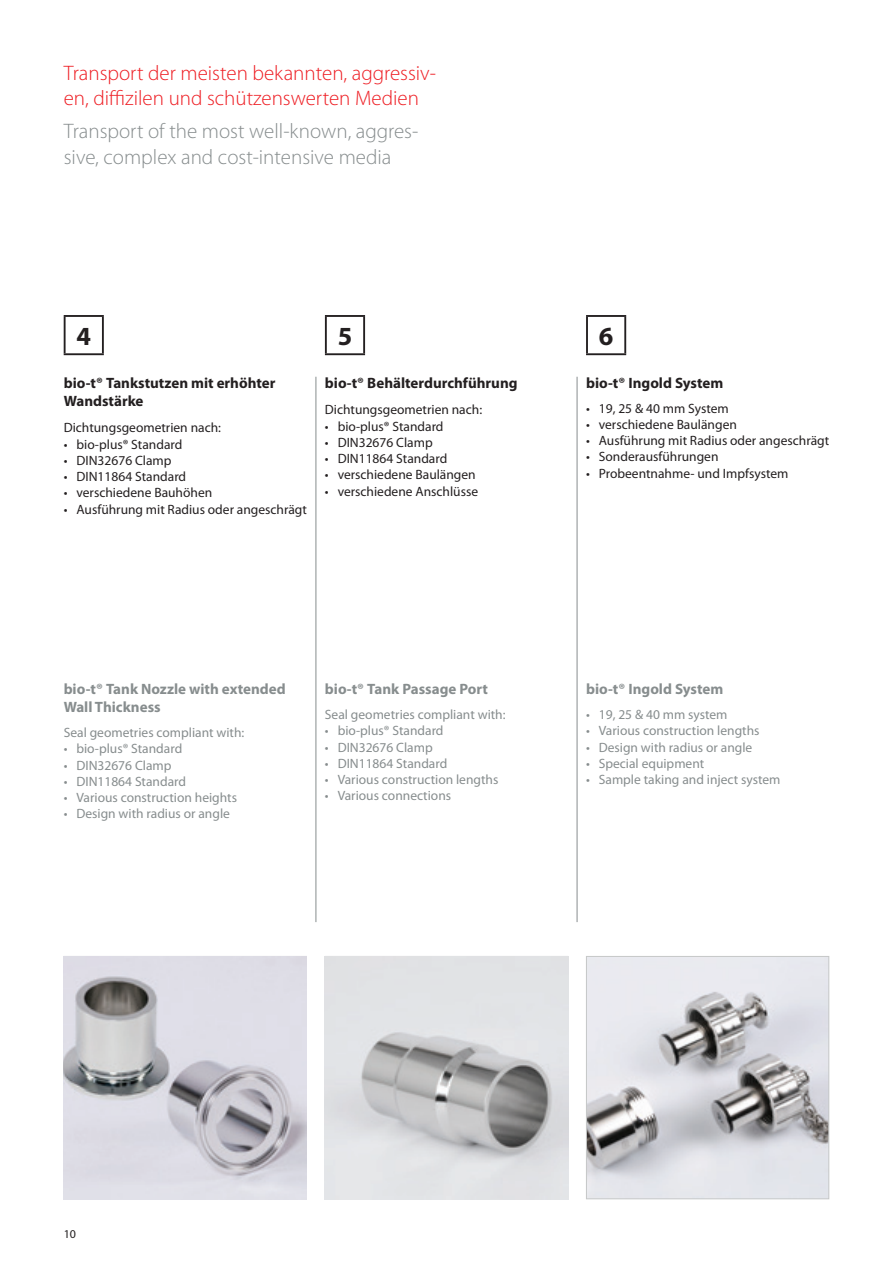
<style>
.page{position:relative;width:893px;height:1263px;background:#fff}
.page>*{position:absolute;margin:0;border:0;box-sizing:border-box;transform-origin:0 0}
.t1{font:700 26.25px "Myriad Pro";color:#231f20}
.reiner_fliesstext{font:300 21px/25.2px "Myriad Pro";color:#ee1d23}
.reiner_fliesstext-2{font:300 21px/25.2px "Myriad Pro";color:#878d8e}
.Texttitel{font:700 15px/18px "Myriad Pro";color:#231f20}
.Texttitel-2{font:700 15px/18px "Myriad Pro";color:#878d8e}
.Texttitel-3{font:13.5px "Myriad Pro";color:#231f20}
.aufzählungen{font:13.5px "Myriad Pro";color:#878d8e}
.t2{font:12px "Myriad Pro";color:#231f20}
</style>
<div class="page">
<hr style="left:64px;top:315px;width:40px;height:2px;background:#231f20">
<hr style="left:64px;top:317px;width:2px;height:36px;background:#231f20">
<hr style="left:102px;top:317px;width:2px;height:36px;background:#231f20">
<hr style="left:64px;top:353px;width:40px;height:2px;background:#231f20">
<hr style="left:316px;top:377px;width:1px;height:545px;background:#878d8e">
<hr style="left:577px;top:377px;width:1px;height:545px;background:#878d8e">
<img style="left:588px;top:958px;width:239px;height:239px">
<div style="left:586px;top:956px;width:243px;height:243px;border:1px solid #c6c8c8"></div>
<hr style="left:325px;top:315px;width:40px;height:2px;background:#231f20">
<hr style="left:325px;top:317px;width:2px;height:36px;background:#231f20">
<hr style="left:363px;top:317px;width:2px;height:36px;background:#231f20">
<hr style="left:325px;top:353px;width:40px;height:2px;background:#231f20">
<hr style="left:586px;top:315px;width:40px;height:2px;background:#231f20">
<hr style="left:586px;top:317px;width:2px;height:36px;background:#231f20">
<hr style="left:624px;top:317px;width:2px;height:36px;background:#231f20">
<hr style="left:586px;top:353px;width:40px;height:2px;background:#231f20">
<img style="left:64px;top:956px;width:243px;height:243px">
<svg style="left:325px;top:956px;width:243px;height:243px;background:#d0d1d3"></svg>
<p class="reiner_fliesstext" style="left:64px;top:60px;width:374px">Transport der meisten bekannten, aggressiv&shy;en, diffizilen und schützenswerten Medien</p>
<p class="reiner_fliesstext-2" style="left:64px;top:119px;width:356px">Transport of the most well-known, aggres&shy;sive, complex and cost-intensive media</p>
<p class="t1" style="left:76px;top:319px;width:16px">4</p>
<p class="Texttitel" style="left:64px;top:373px;width:213px">bio-t® Tankstutzen mit erhöhter<br>Wandstärke</p>
<p class="Texttitel-3" style="left:64px;top:420px;width:159px">Dichtungsgeometrien nach:</p>
<p class="Texttitel-3" style="left:64px;top:436px;width:120px">• bio-plus® Standard</p>
<p class="Texttitel-3" style="left:64px;top:452px;width:109px">• DIN32676 Clamp</p>
<p class="Texttitel-3" style="left:64px;top:468px;width:124px">• DIN11864 Standard</p>
<p class="Texttitel-3" style="left:64px;top:484px;width:150px">• verschiedene Bauhöhen</p>
<p class="Texttitel-3" style="left:64px;top:501px;width:245px">• Ausführung mit Radius oder angeschrägt</p>
<p class="t1" style="left:338px;top:319px;width:16px">5</p>
<p class="Texttitel" style="left:325px;top:373px;width:194px">bio-t® Behälterdurchführung</p>
<p class="Texttitel-3" style="left:325px;top:402px;width:159px">Dichtungsgeometrien nach:</p>
<p class="Texttitel-3" style="left:325px;top:418px;width:120px">• bio-plus® Standard</p>
<p class="Texttitel-3" style="left:325px;top:434px;width:109px">• DIN32676 Clamp</p>
<p class="Texttitel-3" style="left:325px;top:450px;width:124px">• DIN11864 Standard</p>
<p class="Texttitel-3" style="left:325px;top:466px;width:152px">• verschiedene Baulängen</p>
<p class="Texttitel-3" style="left:325px;top:483px;width:155px">• verschiedene Anschlüsse</p>
<p class="Texttitel-2" style="left:64px;top:680px;width:223px">bio-t® Tank Nozzle with extended<br>Wall Thickness</p>
<p class="aufzählungen" style="left:64px;top:724px;width:182px">Seal geometries compliant with:</p>
<p class="aufzählungen" style="left:64px;top:740px;width:120px">• bio-plus® Standard</p>
<p class="aufzählungen" style="left:64px;top:757px;width:109px">• DIN32676 Clamp</p>
<p class="aufzählungen" style="left:64px;top:773px;width:124px">• DIN11864 Standard</p>
<p class="aufzählungen" style="left:64px;top:789px;width:175px">• Various construction heights</p>
<p class="aufzählungen" style="left:64px;top:805px;width:168px">• Design with radius or angle</p>
<p class="Texttitel-2" style="left:325px;top:680px;width:165px">bio-t® Tank Passage Port</p>
<p class="aufzählungen" style="left:325px;top:706px;width:182px">Seal geometries compliant with:</p>
<p class="aufzählungen" style="left:325px;top:722px;width:120px">• bio-plus® Standard</p>
<p class="aufzählungen" style="left:325px;top:739px;width:109px">• DIN32676 Clamp</p>
<p class="aufzählungen" style="left:325px;top:755px;width:124px">• DIN11864 Standard</p>
<p class="aufzählungen" style="left:325px;top:771px;width:175px">• Various construction lengths</p>
<p class="aufzählungen" style="left:325px;top:787px;width:128px">• Various connections</p>
<p class="t1" style="left:599px;top:319px;width:16px">6</p>
<p class="Texttitel" style="left:586px;top:373px;width:139px">bio-t® Ingold System</p>
<p class="Texttitel-3" style="left:586px;top:400px;width:144px">• 19, 25 &amp; 40 mm System</p>
<p class="Texttitel-3" style="left:586px;top:416px;width:152px">• verschiedene Baulängen</p>
<p class="Texttitel-3" style="left:586px;top:432px;width:245px">• Ausführung mit Radius oder angeschrägt</p>
<p class="Texttitel-3" style="left:586px;top:448px;width:134px">• Sonderausführungen</p>
<p class="Texttitel-3" style="left:586px;top:465px;width:204px">• Probeentnahme- und Impfsystem</p>
<p class="Texttitel-2" style="left:586px;top:680px;width:139px">bio-t® Ingold System</p>
<p class="aufzählungen" style="left:586px;top:706px;width:143px">• 19, 25 &amp; 40 mm system</p>
<p class="aufzählungen" style="left:586px;top:722px;width:175px">• Various construction lengths</p>
<p class="aufzählungen" style="left:586px;top:739px;width:168px">• Design with radius or angle</p>
<p class="aufzählungen" style="left:586px;top:755px;width:120px">• Special equipment</p>
<p class="aufzählungen" style="left:586px;top:771px;width:196px">• Sample taking and inject system</p>
<p class="t2" style="left:64px;top:1226px;width:14px">10</p>
</div>
